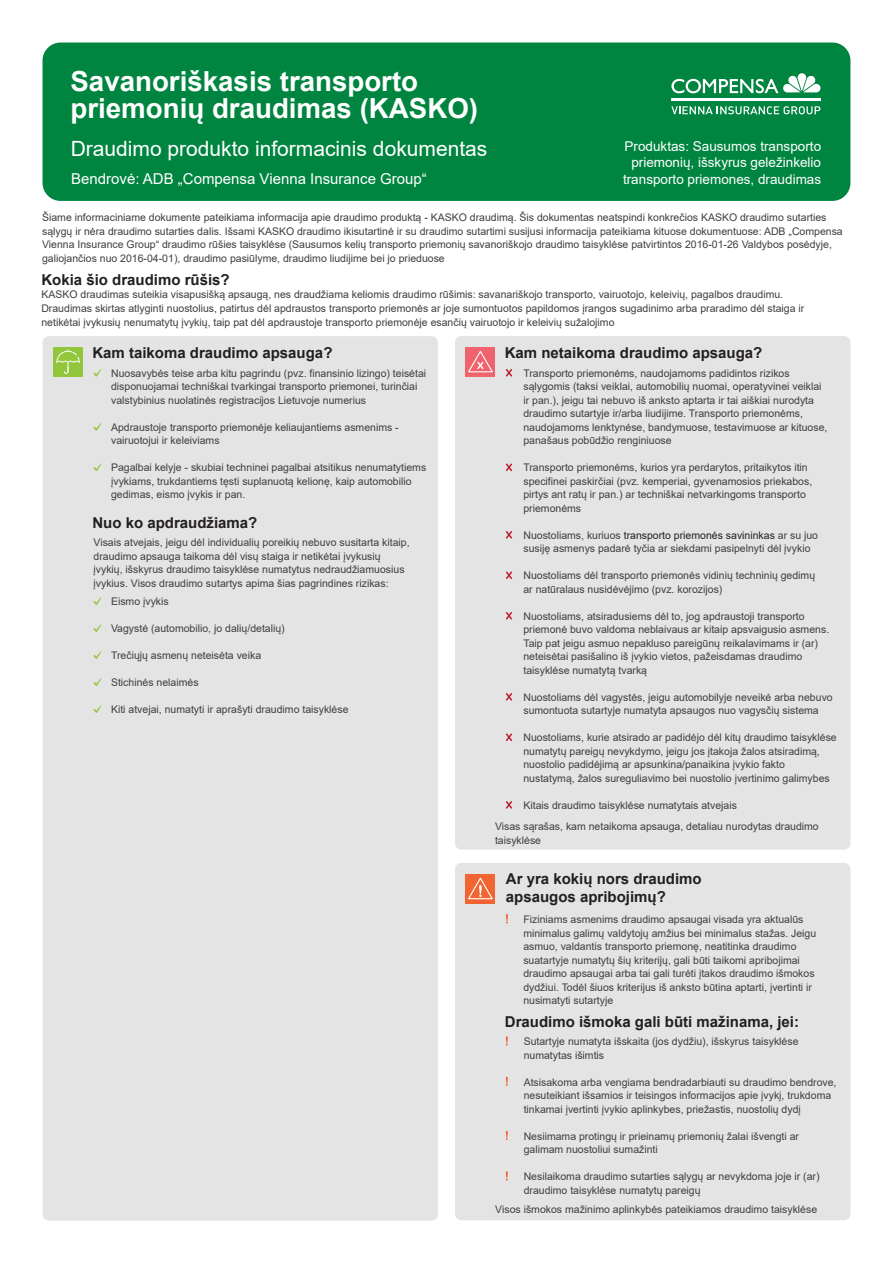
<style>
.page{position:relative;width:893px;height:1263px;background:#fff}
.page>*{position:absolute;margin:0;border:0;box-sizing:border-box;transform-origin:0 0}
.t1{font:700 27.75px/27px "Arial";color:#fff}
.t2{font:21px "Arial";color:#fff}
.t3{font:700 15px/18px "Arial";color:#231f20}
.t4{font:15px "Arial";color:#fff}
.t5{font:13.5px/16.2px "Arial";color:#fff;text-align:right}
.t6{font:10.5px/13.5px "Arial";color:#3e3e3f}
.s1{color:#231f20}
</style>
<div class="page">
<div style="left:455px;top:863px;width:395px;height:357px;background:#e4e4e5;border-radius:6px"></div>
<div style="left:465px;top:874px;width:30px;height:29px;background:#f26533"></div>
<svg style="left:468px;top:877px;width:25px;height:23px"></svg>
<div style="left:455px;top:336px;width:395px;height:514px;background:#e4e4e5;border-radius:6px"></div>
<div style="left:465px;top:347px;width:30px;height:29px;background:#f0626c"></div>
<svg style="left:468px;top:350px;width:25px;height:23px"></svg>
<div style="left:43px;top:336px;width:395px;height:885px;background:#e4e4e5;border-radius:6px"></div>
<div style="left:53px;top:347px;width:30px;height:29px;background:#92c73d"></div>
<svg style="left:56px;top:349px;width:24px;height:25px"></svg>
<div style="left:43px;top:43px;width:807px;height:158px;background:#008540;border-radius:18px"></div>
<hr style="left:671px;top:99px;width:149px;height:2px;background:#fff">
<svg style="left:671px;top:106px;width:149px;height:8px"></svg>
<svg style="left:671px;top:73px;width:149px;height:20px"></svg>
<svg style="left:94px;top:369px;width:7px;height:8px"></svg>
<svg style="left:94px;top:423px;width:7px;height:8px"></svg>
<svg style="left:94px;top:463px;width:7px;height:8px"></svg>
<svg style="left:94px;top:597px;width:7px;height:8px"></svg>
<svg style="left:94px;top:624px;width:7px;height:8px"></svg>
<svg style="left:94px;top:651px;width:7px;height:8px"></svg>
<svg style="left:94px;top:678px;width:7px;height:8px"></svg>
<svg style="left:94px;top:705px;width:7px;height:8px"></svg>
<svg style="left:506px;top:369px;width:6px;height:7px"></svg>
<svg style="left:506px;top:463px;width:6px;height:8px"></svg>
<svg style="left:506px;top:531px;width:6px;height:7px"></svg>
<svg style="left:506px;top:571px;width:6px;height:8px"></svg>
<svg style="left:506px;top:612px;width:6px;height:7px"></svg>
<svg style="left:506px;top:693px;width:6px;height:7px"></svg>
<svg style="left:506px;top:733px;width:6px;height:8px"></svg>
<svg style="left:506px;top:801px;width:6px;height:7px"></svg>
<svg style="left:506px;top:914px;width:2px;height:9px"></svg>
<svg style="left:506px;top:1036px;width:2px;height:9px"></svg>
<svg style="left:506px;top:1077px;width:2px;height:9px"></svg>
<svg style="left:506px;top:1131px;width:2px;height:9px"></svg>
<svg style="left:506px;top:1171px;width:2px;height:9px"></svg>
<h1 class="t1" style="left:70px;top:69px;width:409px">Savanoriškasis transporto priemonių draudimas (KASKO)</h1>
<h2 class="t2" style="left:71px;top:134px;width:418px">Draudimo produkto informacinis dokumentas</h2>
<h3 class="t4" style="left:71px;top:168px;width:357px">Bendrovė: ADB „Compensa Vienna Insurance Group“</h3>
<p class="t5" style="left:623px;top:138px;width:200px">Produktas: Sausumos transporto priemonių, išskyrus geležinkelio transporto priemones, draudimas</p>
<p class="t6" style="left:42px;top:210px;width:802px">Šiame informaciniame dokumente pateikiama informacija apie draudimo produktą - KASKO draudimą. Šis dokumentas neatspindi konkrečios KASKO draudimo sutarties sąlygų ir nėra draudimo sutarties dalis. Išsami KASKO draudimo ikisutartinė ir su draudimo sutartimi susijusi informacija pateikiama kituose dokumentuose: ADB „Compensa Vienna Insurance Group“ draudimo rūšies taisyklėse (Sausumos kelių transporto priemonių savanoriškojo draudimo taisyklėse patvirtintos 2016-01-26 Valdybos posėdyje, galiojančios nuo 2016-04-01), draudimo pasiūlyme, draudimo liudijime bei jo prieduose</p>
<h3 class="t3" style="left:41px;top:271px;width:190px">Kokia šio draudimo rūšis?</h3>
<p class="t6" style="left:41px;top:288px;width:764px">KASKO draudimas suteikia visapusišką apsaugą, nes draudžiama keliomis draudimo rūšimis: savanariškojo transporto, vairuotojo, keleivių, pagalbos draudimu.<br>Draudimas skirtas atlyginti nuostolius, patirtus dėl apdraustos transporto priemonės ar joje sumontuotos papildomos įrangos sugadinimo arba praradimo dėl staiga ir netikėtai įvykusių nenumatytų įvykių, taip pat dėl apdraustoje transporto priemonėje esančių vairuotojo ir keleivių sužalojimo</p>
<h3 class="t3" style="left:92px;top:343px;width:242px">Kam taikoma draudimo apsauga?</h3>
<p class="t6" style="left:111px;top:366px;width:317px">Nuosavybės teise arba kitu pagrindu (pvz. finansinio lizingo) teisėtai disponuojamai techniškai tvarkingai transporto priemonei, turinčiai valstybinius nuolatinės registracijos Lietuvoje numerius</p>
<p class="t6" style="left:111px;top:420px;width:289px">Apdraustoje transporto priemonėje keliaujantiems asmenims - vairuotojui ir keleiviams</p>
<p class="t6" style="left:111px;top:460px;width:317px">Pagalbai kelyje - skubiai techninei pagalbai atsitikus nenumatytiems įvykiams, trukdantiems tęsti suplanuotą kelionę, kaip automobilio gedimas, eismo įvykis ir pan.</p>
<h3 class="t3" style="left:505px;top:343px;width:259px">Kam netaikoma draudimo apsauga?</h3>
<p class="t6" style="left:523px;top:366px;width:306px">Transporto priemonėms, naudojamoms padidintos rizikos sąlygomis (taksi veiklai, automobilių nuomai, operatyvinei veiklai ir pan.), jeigu tai nebuvo iš anksto aptarta ir tai aiškiai nurodyta draudimo sutartyje ir/arba liudijime. Transporto priemonėms, naudojamoms lenktynėse, bandymuose, testavimuose ar kituose, panašaus pobūdžio renginiuose</p>
<p class="t6" style="left:523px;top:460px;width:290px">Transporto priemonėms, kurios yra perdarytos, pritaikytos itin specifinei paskirčiai (pvz. kemperiai, gyvenamosios priekabos, pirtys ant ratų ir pan.) ar techniškai netvarkingoms transporto priemonėms</p>
<p class="t6" style="left:523px;top:528px;width:296px">Nuostoliams, kuriuos <span class="s1">transporto priemonės savininkas</span> ar su juo susiję asmenys padarė tyčia ar siekdami pasipelnyti dėl įvykio</p>
<p class="t6" style="left:523px;top:568px;width:293px">Nuostoliams dėl transporto priemonės vidinių techninių gedimų ar natūralaus nusidėvėjimo (pvz. korozijos)</p>
<p class="t6" style="left:523px;top:609px;width:307px">Nuostoliams, atsiradusiems dėl to, jog apdraustoji transporto priemonė buvo valdoma neblaivaus ar kitaip apsvaigusio asmens.<br>Taip pat jeigu asmuo nepakluso pareigūnų reikalavimams ir (ar) neteisėtai pasišalino iš įvykio vietos, pažeisdamas draudimo taisyklėse numatytą tvarką</p>
<p class="t6" style="left:523px;top:690px;width:311px">Nuostoliams dėl vagystės, jeigu automobilyje neveikė arba nebuvo sumontuota sutartyje numatyta apsaugos nuo vagysčių sistema</p>
<p class="t6" style="left:523px;top:730px;width:315px">Nuostoliams, kurie atsirado ar padidėjo dėl kitų draudimo taisyklėse numatytų pareigų nevykdymo, jeigu jos įtakoja žalos atsiradimą, nuostolio padidėjimą ar apsunkina/panaikina įvykio fakto nustatymą, žalos sureguliavimo bei nuostolio įvertinimo galimybes</p>
<p class="t6" style="left:523px;top:798px;width:215px">Kitais draudimo taisyklėse numatytais atvejais</p>
<h3 class="t3" style="left:92px;top:514px;width:167px">Nuo ko apdraudžiama?</h3>
<p class="t6" style="left:94px;top:536px;width:318px">Visais atvejais, jeigu dėl individualių poreikių nebuvo susitarta kitaip, draudimo apsauga taikoma dėl visų staiga ir netikėtai įvykusių įvykių, išskyrus draudimo taisyklėse numatytus nedraudžiamuosius įvykius. Visos draudimo sutartys apima šias pagrindines rizikas:</p>
<p class="t6" style="left:111px;top:594px;width:59px">Eismo įvykis</p>
<p class="t6" style="left:111px;top:621px;width:175px">Vagystė (automobilio, jo dalių/detalių)</p>
<p class="t6" style="left:111px;top:648px;width:152px">Trečiųjų asmenų neteisėta veika</p>
<p class="t6" style="left:111px;top:675px;width:89px">Stichinės nelaimės</p>
<p class="t6" style="left:111px;top:702px;width:239px">Kiti atvejai, numatyti ir aprašyti draudimo taisyklėse</p>
<p class="t6" style="left:495px;top:820px;width:325px">Visas sąrašas, kam netaikoma apsauga, detaliau nurodytas draudimo taisyklėse</p>
<h3 class="t3" style="left:506px;top:870px;width:197px">Ar yra kokių nors draudimo apsaugos apribojimų?</h3>
<p class="t6" style="left:523px;top:913px;width:294px">Fiziniams asmenims draudimo apsaugai visada yra aktualūs minimalus galimų valdytojų amžius bei minimalus stažas. Jeigu asmuo, valdantis transporto priemonę, neatitinka draudimo suatartyje numatytų šių kriterijų, gali būti taikomi apribojimai draudimo apsaugai arba tai gali turėti įtakos draudimo išmokos dydžiui. Todėl šiuos kriterijus iš anksto būtina aptarti, įvertinti ir nusimatyti sutartyje</p>
<h3 class="t3" style="left:505px;top:1013px;width:296px">Draudimo išmoka gali būti mažinama, jei:</h3>
<p class="t6" style="left:524px;top:1035px;width:276px">Sutartyje numatyta išskaita (jos dydžiu), išskyrus taisyklėse numatytas išimtis</p>
<p class="t6" style="left:524px;top:1075px;width:314px">Atsisakoma arba vengiama bendradarbiauti su draudimo bendrove, nesuteikiant išsamios ir teisingos informacijos apie įvykį, trukdoma tinkamai įvertinti įvykio aplinkybes, priežastis, nuostolių dydį</p>
<p class="t6" style="left:524px;top:1129px;width:277px">Nesiimama protingų ir prieinamų priemonių žalai išvengti ar galimam nuostoliui sumažinti</p>
<p class="t6" style="left:524px;top:1170px;width:297px">Nesilaikoma draudimo sutarties sąlygų ar nevykdoma joje ir (ar) draudimo taisyklėse numatytų pareigų</p>
<p class="t6" style="left:495px;top:1202px;width:323px">Visos išmokos mažinimo aplinkybės pateikiamos draudimo taisyklėse</p>
</div>
